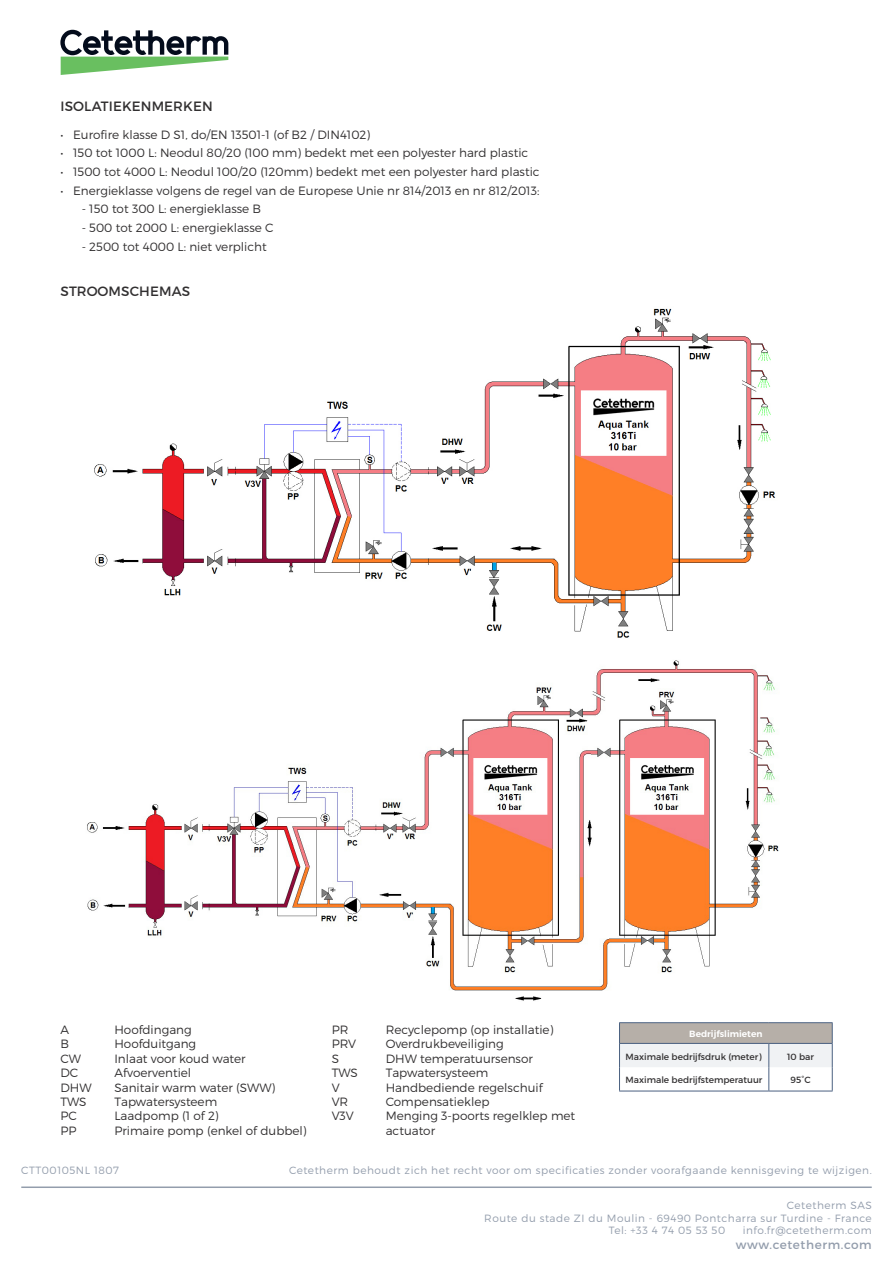
<style>
.page{position:relative;width:893px;height:1263px;background:#fff}
.page>*{position:absolute;margin:0;border:0;box-sizing:border-box;transform-origin:0 0}
.Leaflet_-_descriptio{font:13.5px "Montserrat";letter-spacing:.01em;color:#312f30}
.Leaflet_-_lists{font:300 12px/14.4px "Montserrat";color:#312f30}
.Lists{font:300 12px "Montserrat";color:#312f30}
.t1{font:12px "Montserrat";letter-spacing:.05em;color:#939dac}
.t2{font:300 10.5px "Montserrat";letter-spacing:.05em;color:#939dac}
.Table_align_left{font:9px "Montserrat";color:#312f30}
.Header_Table_-_align{font:600 9px "Montserrat";color:#fff}
.Table_align_center{font:9px "Montserrat";color:#312f30}
</style>
<div class="page">
<svg style="left:60px;top:30px;width:168px;height:45px"></svg>
<hr style="left:21px;top:1186px;width:851px;height:2px;background:#939dac">
<img style="left:94px;top:308px;width:682px;height:330px">
<img style="left:87px;top:660px;width:692px;height:341px">
<hr style="left:619px;top:1091px;width:150px;height:1px;background:#4a6080">
<hr style="left:769px;top:1091px;width:64px;height:1px;background:#4a6080">
<hr style="left:619px;top:1022px;width:150px;height:1px;background:#4a6080">
<hr style="left:769px;top:1022px;width:64px;height:1px;background:#4a6080">
<svg style="left:619px;top:1023px;width:214px;height:68px"></svg>
<hr style="left:619px;top:1043px;width:150px;height:1px;background:#4a6080">
<hr style="left:769px;top:1043px;width:64px;height:1px;background:#4a6080">
<p class="Leaflet_-_descriptio" style="left:60px;top:98px;width:154px">ISOLATIEKENMERKEN</p>
<p class="Leaflet_-_lists" style="left:60px;top:127px;width:311px">• Eurofire klasse D S1, do/EN 13501-1 (of B2 / DIN4102)</p>
<p class="Leaflet_-_lists" style="left:60px;top:146px;width:469px">• 150 tot 1000 L: Neodul 80/20 (100 mm) bedekt met een polyester hard plastic</p>
<p class="Leaflet_-_lists" style="left:60px;top:164px;width:481px">• 1500 tot 4000 L: Neodul 100/20 (120mm) bedekt met een polyester hard plastic</p>
<p class="Leaflet_-_lists" style="left:60px;top:183px;width:481px">• Energieklasse volgens de regel van de Europese Unie nr 814/2013 en nr 812/2013:</p>
<p class="Lists" style="left:82px;top:202px;width:181px">- 150 tot 300 L: energieklasse B</p>
<p class="Lists" style="left:82px;top:220px;width:193px">- 500 tot 2000 L: energieklasse C</p>
<p class="Lists" style="left:82px;top:239px;width:187px">- 2500 tot 4000 L: niet verplicht</p>
<p class="Leaflet_-_descriptio" style="left:60px;top:282px;width:131px">STROOMSCHEMAS</p>
<p class="Leaflet_-_lists" style="left:60px;top:1022px;width:10px">A</p>
<p class="Leaflet_-_lists" style="left:114px;top:1022px;width:79px">Hoofdingang</p>
<p class="Leaflet_-_lists" style="left:60px;top:1037px;width:10px">B</p>
<p class="Leaflet_-_lists" style="left:114px;top:1037px;width:83px">Hoofduitgang</p>
<p class="Leaflet_-_lists" style="left:60px;top:1051px;width:22px">CW</p>
<p class="Leaflet_-_lists" style="left:114px;top:1051px;width:133px">Inlaat voor koud water</p>
<p class="Leaflet_-_lists" style="left:60px;top:1065px;width:19px">DC</p>
<p class="Leaflet_-_lists" style="left:114px;top:1065px;width:78px">Afvoerventiel</p>
<p class="Leaflet_-_lists" style="left:60px;top:1080px;width:33px">DHW</p>
<p class="Leaflet_-_lists" style="left:114px;top:1080px;width:163px">Sanitair warm water (SWW)</p>
<p class="Leaflet_-_lists" style="left:60px;top:1094px;width:28px">TWS</p>
<p class="Leaflet_-_lists" style="left:114px;top:1094px;width:104px">Tapwatersysteem</p>
<p class="Leaflet_-_lists" style="left:60px;top:1109px;width:18px">PC</p>
<p class="Leaflet_-_lists" style="left:114px;top:1109px;width:106px">Laadpomp (1 of 2)</p>
<p class="Leaflet_-_lists" style="left:60px;top:1123px;width:18px">PP</p>
<p class="Leaflet_-_lists" style="left:114px;top:1123px;width:194px">Primaire pomp (enkel of dubbel)</p>
<p class="Leaflet_-_lists" style="left:332px;top:1022px;width:18px">PR</p>
<p class="Leaflet_-_lists" style="left:386px;top:1022px;width:169px">Recyclepomp (op installatie)</p>
<p class="Leaflet_-_lists" style="left:332px;top:1037px;width:26px">PRV</p>
<p class="Leaflet_-_lists" style="left:386px;top:1037px;width:120px">Overdrukbeveiliging</p>
<p class="Leaflet_-_lists" style="left:332px;top:1051px;width:9px">S</p>
<p class="Leaflet_-_lists" style="left:386px;top:1051px;width:149px">DHW temperatuursensor</p>
<p class="Leaflet_-_lists" style="left:332px;top:1065px;width:28px">TWS</p>
<p class="Leaflet_-_lists" style="left:386px;top:1065px;width:104px">Tapwatersysteem</p>
<p class="Leaflet_-_lists" style="left:332px;top:1080px;width:9px">V</p>
<p class="Leaflet_-_lists" style="left:386px;top:1080px;width:158px">Handbediende regelschuif</p>
<p class="Leaflet_-_lists" style="left:332px;top:1094px;width:18px">VR</p>
<p class="Leaflet_-_lists" style="left:386px;top:1094px;width:105px">Compensatieklep</p>
<p class="Leaflet_-_lists" style="left:332px;top:1109px;width:24px">V3V</p>
<p class="Leaflet_-_lists" style="left:386px;top:1109px;width:191px">Menging 3-poorts regelklep met actuator</p>
<p class="Header_Table_-_align" style="left:689px;top:1029px;width:75px">Bedrijfslimieten</p>
<p class="Table_align_left" style="left:625px;top:1051px;width:137px">Maximale bedrijfsdruk (meter)</p>
<p class="Table_align_center" style="left:787px;top:1051px;width:28px">10 bar</p>
<p class="Table_align_left" style="left:625px;top:1075px;width:138px">Maximale bedrijfstemperatuur</p>
<p class="Table_align_center" style="left:790px;top:1075px;width:22px">95°C</p>
<p class="t2" style="left:21px;top:1164px;width:99px">CTT00105NL 1807</p>
<p class="t2" style="left:289px;top:1164px;width:584px">Cetetherm behoudt zich het recht voor om specificaties zonder voorafgaande kennisgeving te wijzigen.</p>
<p class="t2" style="left:787px;top:1199px;width:86px">Cetetherm SAS</p>
<p class="t2" style="left:484px;top:1211px;width:389px">Route du stade ZI du Moulin - 69490 Pontcharra sur Turdine - France</p>
<p class="t2" style="left:609px;top:1224px;width:118px">Tel: +33 4 74 05 53 50</p>
<p class="t2" style="left:743px;top:1224px;width:130px">info.fr@cetetherm.com</p>
<p class="t1" style="left:736px;top:1237px;width:137px">www.cetetherm.com</p>
</div>
